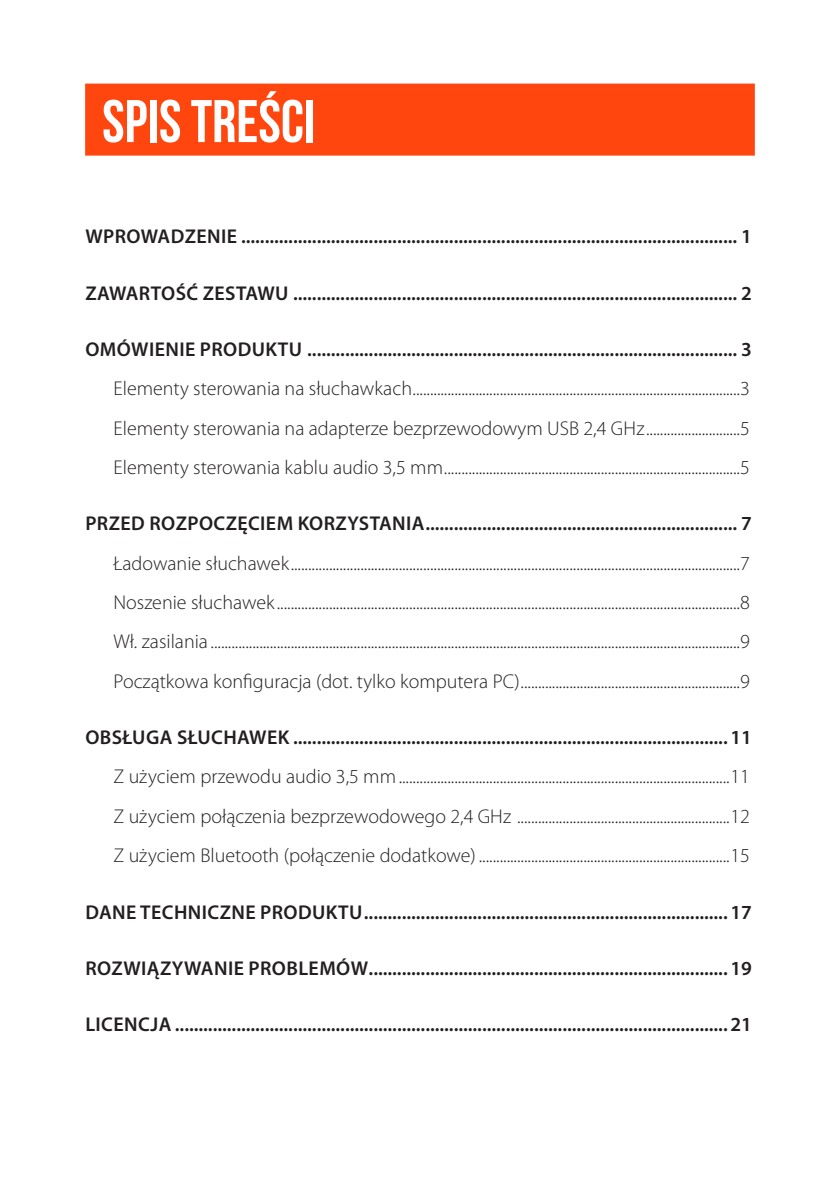
<style>
.page{position:relative;width:840px;height:1191px;background:#fff}
.page>*{position:absolute;margin:0;border:0;box-sizing:border-box;transform-origin:0 0}
.Title1{font:700 60px "Bebas Neue";color:#fff}
.t1{font:300 20px "Myriad Pro";color:#231f20}
.t2{font:600 20px "Myriad Pro";letter-spacing:.02em;color:#231f20}
</style>
<div class="page">
<div style="left:85px;top:84px;width:669px;height:72px;background:#ff460f"></div>
<p class="Title1" style="left:102px;top:88px;width:215px">SPIS TREŚCI</p>
<p class="t2" style="left:85px;top:224px;width:667px">WPROWADZENIE ......................................................................................................... 1</p>
<p class="t2" style="left:85px;top:280px;width:667px">ZAWARTOŚĆ ZESTAWU .............................................................................................. 2</p>
<p class="t2" style="left:85px;top:336px;width:667px">OMÓWIENIE PRODUKTU ........................................................................................... 3</p>
<p class="t1" style="left:113px;top:377px;width:637px">Elementy sterowania na słuchawkach..............................................................................................3</p>
<p class="t1" style="left:113px;top:417px;width:637px">Elementy sterowania na adapterze bezprzewodowym USB 2,4 GHz...........................5</p>
<p class="t1" style="left:113px;top:456px;width:637px">Elementy sterowania kablu audio 3,5 mm.....................................................................................5</p>
<p class="t2" style="left:85px;top:511px;width:667px">PRZED ROZPOCZĘCIEM KORZYSTANIA.................................................................. 7</p>
<p class="t1" style="left:113px;top:552px;width:637px">Ładowanie słuchawek.................................................................................................................................7</p>
<p class="t1" style="left:113px;top:591px;width:637px">Noszenie słuchawek.....................................................................................................................................8</p>
<p class="t1" style="left:113px;top:630px;width:637px">Wł. zasilania ........................................................................................................................................................9</p>
<p class="t1" style="left:113px;top:670px;width:637px">Początkowa konfiguracja (dot. tylko komputera PC)...............................................................9</p>
<p class="t2" style="left:85px;top:724px;width:667px">OBSŁUGA SŁUCHAWEK ............................................................................................11</p>
<p class="t1" style="left:113px;top:766px;width:637px">Z użyciem przewodu audio 3,5 mm...............................................................................................11</p>
<p class="t1" style="left:113px;top:805px;width:637px">Z użyciem połączenia bezprzewodowego 2,4 GHz .............................................................12</p>
<p class="t1" style="left:113px;top:844px;width:637px">Z użyciem Bluetooth (połączenie dodatkowe) ........................................................................15</p>
<p class="t2" style="left:85px;top:899px;width:667px">DANE TECHNICZNE PRODUKTU.............................................................................17</p>
<p class="t2" style="left:85px;top:955px;width:667px">ROZWIĄZYWANIE PROBLEMÓW............................................................................19</p>
<p class="t2" style="left:85px;top:1011px;width:667px">LICENCJA .....................................................................................................................21</p>
</div>
